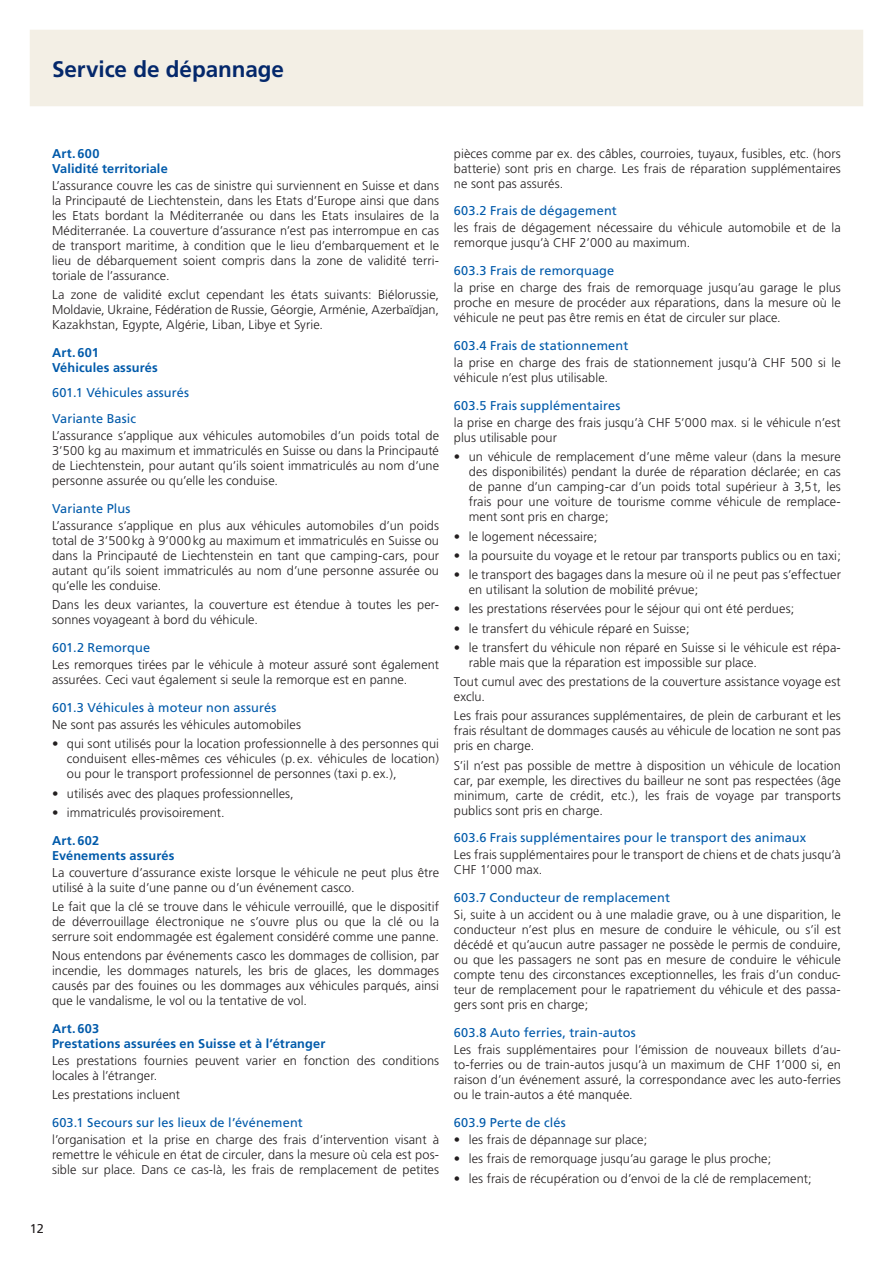
<style>
.page{position:relative;width:893px;height:1263px;background:#fff}
.page>*{position:absolute;margin:0;border:0;box-sizing:border-box;transform-origin:0 0}
.t1{font:700 22.5px "Frutiger";letter-spacing:-.005em;color:#04286b}
.t2{font:300 12.75px/15px "Frutiger";letter-spacing:.005em;color:#231f20;text-align:justify}
.t3{font:12.75px/25.7px "Frutiger";letter-spacing:.01em;color:#015aaa}
.t4{font:700 12.75px/15px "Frutiger";letter-spacing:.01em;color:#015aaa}
.t5{font:12.75px "Frutiger";color:#231f20}
</style>
<div class="page">
<div style="left:30px;top:30px;width:833px;height:76px;background:#f3efe5"></div>
<h1 class="t1" style="left:52px;top:56px;width:233px">Service de dépannage</h1>
<p class="t4" style="left:52px;top:146px;width:117px">Art.600<br>Validité territoriale</p>
<p class="t2" style="left:52px;top:178px;width:388px">L’assurance couvre les cas de sinistre qui surviennent en Suisse et dans la Principauté de Liechtenstein, dans les Etats d’Europe ainsi que dans les Etats bordant la Méditerranée ou dans les Etats insulaires de la Méditerranée. La couverture d’assurance n’est pas interrompue en cas de transport maritime, à condition que le lieu d’embarquement et le lieu de débarquement soient compris dans la zone de validité terri&shy;toriale de l’assurance.</p>
<p class="t2" style="left:52px;top:287px;width:388px">La zone de validité exclut cependant les états suivants: Biélorussie, Moldavie, Ukraine, Fédération de Russie, Géorgie, Arménie, Azerbaïdjan, Kazakhstan, Egypte, Algérie, Liban, Libye et Syrie.</p>
<p class="t4" style="left:52px;top:345px;width:107px">Art.601<br>Véhicules assurés</p>
<p class="t3" style="left:52px;top:380px;width:139px">601.1 Véhicules assurés<br>Variante Basic</p>
<p class="t2" style="left:52px;top:428px;width:388px">L’assurance s’applique aux véhicules automobiles d’un poids total de 3’500 kg au maximum et immatriculés en Suisse ou dans la Principauté de Liechtenstein, pour autant qu’ils soient immatriculés au nom d’une personne assurée ou qu’elle les conduise.</p>
<p class="t3" style="left:52px;top:496px;width:80px">Variante Plus</p>
<p class="t2" style="left:52px;top:518px;width:388px">L’assurance s’applique en plus aux véhicules automobiles d’un poids total de 3’500kg à 9’000kg au maximum et immatriculés en Suisse ou dans la Principauté de Liechtenstein en tant que camping-cars, pour autant qu’ils soient immatriculés au nom d’une personne assurée ou qu’elle les conduise.</p>
<p class="t2" style="left:52px;top:597px;width:388px">Dans les deux variantes, la couverture est étendue à toutes les per&shy;sonnes voyageant à bord du véhicule.</p>
<p class="t3" style="left:52px;top:635px;width:100px">601.2 Remorque</p>
<p class="t2" style="left:52px;top:657px;width:388px">Les remorques tirées par le véhicule à moteur assuré sont également assurées. Ceci vaut également si seule la remorque est en panne.</p>
<p class="t3" style="left:52px;top:695px;width:226px">601.3 Véhicules à moteur non assurés</p>
<p class="t2" style="left:52px;top:717px;width:250px">Ne sont pas assurés les véhicules automobiles</p>
<p class="t2" style="left:67px;top:736px;width:374px;text-indent:-15px">• qui sont utilisés pour la location professionnelle à des personnes qui conduisent elles-mêmes ces véhicules (p. ex. véhicules de location) ou pour le transport professionnel de personnes (taxi p.ex.),</p>
<p class="t2" style="left:52px;top:786px;width:243px">• utilisés avec des plaques professionnelles,</p>
<p class="t2" style="left:52px;top:805px;width:174px">• immatriculés provisoirement.</p>
<p class="t4" style="left:52px;top:832px;width:124px">Art.602<br>Evénements assurés</p>
<p class="t2" style="left:52px;top:865px;width:388px">La couverture d’assurance existe lorsque le véhicule ne peut plus être utilisé à la suite d’une panne ou d’un événement casco.</p>
<p class="t2" style="left:52px;top:899px;width:388px">Le fait que la clé se trouve dans le véhicule verrouillé, que le dispositif de déverrouillage électronique ne s’ouvre plus ou que la clé ou la serrure soit endommagée est également considéré comme une panne.</p>
<p class="t2" style="left:52px;top:948px;width:388px">Nous entendons par événements casco les dommages de collision, par incendie, les dommages naturels, les bris de glaces, les dommages causés par des fouines ou les dommages aux véhicules parqués, ainsi que le vandalisme, le vol ou la tentative de vol.</p>
<p class="t4" style="left:52px;top:1021px;width:275px">Art.603<br>Prestations assurées en Suisse et à l’étranger</p>
<p class="t2" style="left:52px;top:1053px;width:388px">Les prestations fournies peuvent varier en fonction des conditions locales à l’étranger.</p>
<p class="t2" style="left:52px;top:1087px;width:130px">Les prestations incluent</p>
<p class="t3" style="left:52px;top:1110px;width:252px">603.1 Secours sur les lieux de l’événement</p>
<p class="t2" style="left:52px;top:1132px;width:388px">l’organisation et la prise en charge des frais d’intervention visant à remettre le véhicule en état de circuler, dans la mesure où cela est pos&shy;sible sur place. Dans ce cas-là, les frais de remplacement de petites</p>
<p class="t2" style="left:454px;top:146px;width:388px">pièces comme par ex. des câbles, courroies, tuyaux, fusibles, etc. (hors batterie) sont pris en charge. Les frais de réparation supplémentaires ne sont pas assurés.</p>
<p class="t3" style="left:454px;top:198px;width:164px">603.2 Frais de dégagement</p>
<p class="t2" style="left:454px;top:220px;width:388px">les frais de dégagement nécessaire du véhicule automobile et de la remorque jusqu’à CHF 2’000 au maximum.</p>
<p class="t3" style="left:454px;top:258px;width:162px">603.3 Frais de remorquage</p>
<p class="t2" style="left:454px;top:280px;width:388px">la prise en charge des frais de remorquage jusqu’au garage le plus proche en mesure de procéder aux réparations, dans la mesure où le véhicule ne peut pas être remis en état de circuler sur place.</p>
<p class="t3" style="left:454px;top:333px;width:176px">603.4 Frais de stationnement</p>
<p class="t2" style="left:454px;top:355px;width:388px">la prise en charge des frais de stationnement jusqu’à CHF 500 si le véhicule n’est plus utilisable.</p>
<p class="t3" style="left:454px;top:393px;width:168px">603.5 Frais supplémentaires</p>
<p class="t2" style="left:454px;top:415px;width:388px">la prise en charge des frais jusqu’à CHF 5’000 max. si le véhicule n’est plus utilisable pour</p>
<p class="t2" style="left:469px;top:449px;width:374px;text-indent:-15px">• un véhicule de remplacement d’une même valeur (dans la mesure des disponibilités) pendant la durée de réparation déclarée; en cas de panne d’un camping-car d’un poids total supérieur à 3,5t, les frais pour une voiture de tourisme comme véhicule de remplace&shy;ment sont pris en charge;</p>
<p class="t2" style="left:454px;top:529px;width:145px">• le logement nécessaire;</p>
<p class="t2" style="left:454px;top:548px;width:388px">• la poursuite du voyage et le retour par transports publics ou en taxi;</p>
<p class="t2" style="left:469px;top:567px;width:374px;text-indent:-15px">• le transport des bagages dans la mesure où il ne peut pas s’effectuer en utilisant la solution de mobilité prévue;</p>
<p class="t2" style="left:454px;top:601px;width:342px">• les prestations réservées pour le séjour qui ont été perdues;</p>
<p class="t2" style="left:454px;top:621px;width:237px">• le transfert du véhicule réparé en Suisse;</p>
<p class="t2" style="left:469px;top:640px;width:374px;text-indent:-15px">• le transfert du véhicule non réparé en Suisse si le véhicule est répa&shy;rable mais que la réparation est impossible sur place.</p>
<p class="t2" style="left:454px;top:674px;width:388px">Tout cumul avec des prestations de la couverture assistance voyage est exclu.</p>
<p class="t2" style="left:454px;top:708px;width:388px">Les frais pour assurances supplémentaires, de plein de carburant et les frais résultant de dommages causés au véhicule de location ne sont pas pris en charge.</p>
<p class="t2" style="left:454px;top:758px;width:388px">S’il n’est pas possible de mettre à disposition un véhicule de location car, par exemple, les directives du bailleur ne sont pas respectées (âge minimum, carte de crédit, etc.), les frais de voyage par transports publics sont pris en charge.</p>
<p class="t3" style="left:454px;top:825px;width:354px">603.6 Frais supplémentaires pour le transport des animaux</p>
<p class="t2" style="left:454px;top:847px;width:388px">Les frais supplémentaires pour le transport de chiens et de chats jusqu’à<br>CHF 1’000 max.</p>
<p class="t3" style="left:454px;top:885px;width:218px">603.7 Conducteur de remplacement</p>
<p class="t2" style="left:454px;top:907px;width:388px">Si, suite à un accident ou à une maladie grave, ou à une disparition, le conducteur n’est plus en mesure de conduire le véhicule, ou s’il est décédé et qu’aucun autre passager ne possède le permis de conduire, ou que les passagers ne sont pas en mesure de conduire le véhicule compte tenu des circonstances exceptionnelles, les frais d’un conduc&shy;teur de remplacement pour le rapatriement du véhicule et des passa&shy;gers sont pris en charge;</p>
<p class="t3" style="left:454px;top:1020px;width:183px">603.8 Auto ferries, train-autos</p>
<p class="t2" style="left:454px;top:1042px;width:388px">Les frais supplémentaires pour l’émission de nouveaux billets d’au&shy;to-ferries ou de train-autos jusqu’à un maximum de CHF 1’000 si, en raison d’un événement assuré, la correspondance avec les auto-ferries ou le train-autos a été manquée.</p>
<p class="t3" style="left:454px;top:1109px;width:113px">603.9 Perte de clés</p>
<p class="t2" style="left:454px;top:1132px;width:195px">• les frais de dépannage sur place;</p>
<p class="t2" style="left:454px;top:1151px;width:319px">• les frais de remorquage jusqu’au garage le plus proche;</p>
<p class="t2" style="left:454px;top:1170px;width:359px">• les frais de récupération ou d’envoi de la clé de remplacement;</p>
<p class="t5" style="left:30px;top:1221px;width:16px">12</p>
</div>
